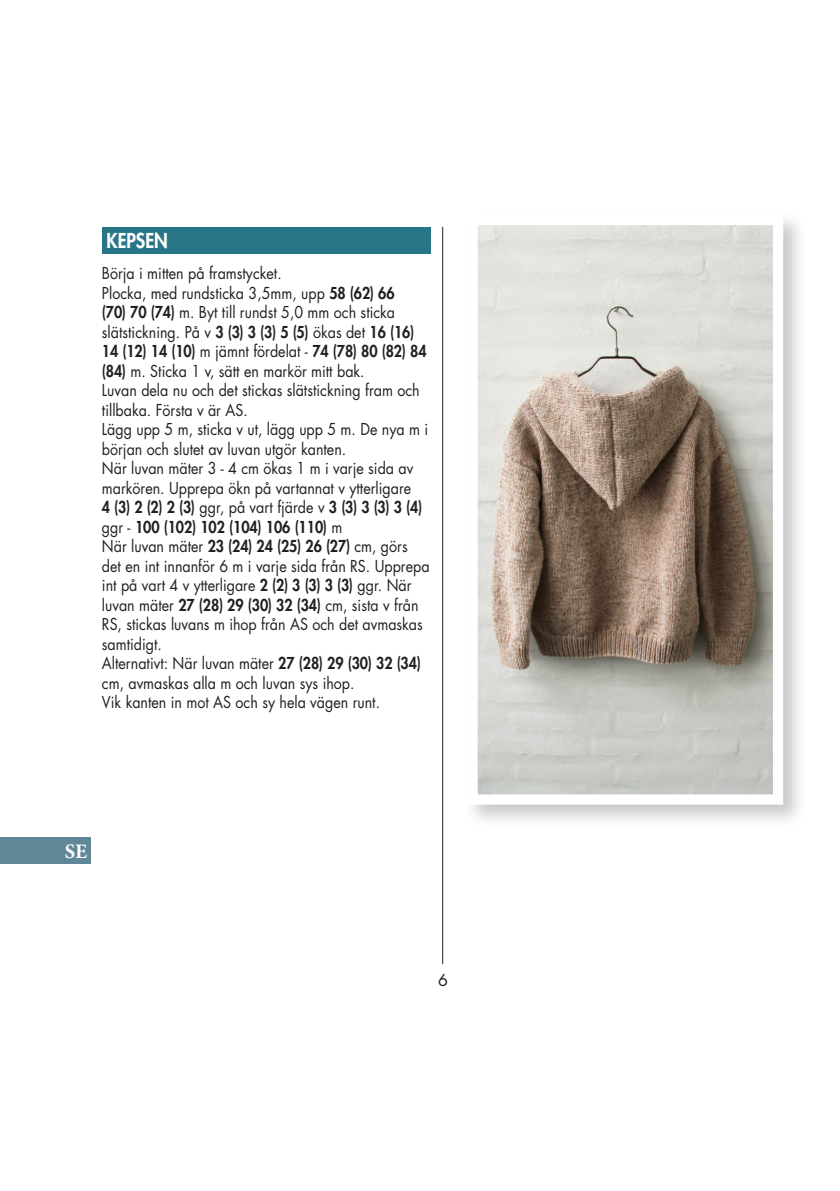
<style>
.page{position:relative;width:840px;height:1191px;background:#fff}
.page>*{position:absolute;margin:0;border:0;box-sizing:border-box;transform-origin:0 0}
.t1{font:700 20.6px "Minion Pro";color:#fff}
.t2{font:800 20px "Futura Std";color:#fff;scale:.9 1}
.t3{font:16px/19.6px "Futura Std";color:#231f20;scale:.89 1}
.t4{font:16px "Futura Std";color:#231f20}
.s1{font-weight:800}
</style>
<div class="page">
<hr style="left:442px;top:227px;width:1px;height:737px;background:#231f20">
<div style="left:102px;top:227px;width:328px;height:26px;background:#287586"></div>
<div style="left:463px;top:211px;width:344px;height:618px;background:#231f20;opacity:.24"></div>
<img style="left:478px;top:226px;width:293px;height:567px">
<div style="left:467px;top:215px;width:315px;height:589px;border:10px solid #fff"></div>
<div style="left:0;top:837px;width:91px;height:27px;background:#5f8798"></div>
<p class="t2" style="left:106px;top:228px;width:70px">KEPSEN</p>
<p class="t3" style="left:102px;top:263px;width:203px">Börja i mitten på framstycket.</p>
<p class="t3" style="left:102px;top:283px;width:366px">Plocka, med rundsticka 3,5mm, upp <span class="s1">58 (62) 66<br>(70) 70 (74)</span> m. Byt till rundst 5,0 mm och sticka slätstickning. På v <span class="s1">3 (3) 3 (3) 5 (5)</span> ökas det <span class="s1">16 (16)<br>14 (12) 14 (10)</span> m jämnt fördelat - <span class="s1">74 (78) 80 (82) 84 (84)</span> m. Sticka 1 v, sätt en markör mitt bak.</p>
<p class="t3" style="left:102px;top:380px;width:358px">Luvan dela nu och det stickas slätstickning fram och tillbaka. Första v är AS.</p>
<p class="t3" style="left:102px;top:419px;width:368px">Lägg upp 5 m, sticka v ut, lägg upp 5 m. De nya m i början och slutet av luvan utgör kanten.</p>
<p class="t3" style="left:102px;top:458px;width:361px">När luvan mäter 3 - 4 cm ökas 1 m i varje sida av markören. Upprepa ökn på vartannat v ytterligare <span class="s1">4 (3) 2 (2) 2 (3)</span> ggr, på vart fjärde v <span class="s1">3 (3) 3 (3) 3 (4) </span>ggr - <span class="s1">100 (102) 102 (104) 106 (110)</span> m</p>
<p class="t3" style="left:102px;top:536px;width:369px">När luvan mäter <span class="s1">23 (24) 24 (25) 26 (27)</span> cm, görs det en int innanför 6 m i varje sida från RS. Upprepa int på vart 4 v ytterligare <span class="s1">2 (2) 3 (3) 3 (3)</span> ggr. När luvan mäter <span class="s1">27 (28) 29 (30) 32 (34)</span> cm, sista v från RS, stickas luvans m ihop från AS och det avmaskas samtidigt.</p>
<p class="t3" style="left:102px;top:653px;width:360px">Alternativt: När luvan mäter <span class="s1">27 (28) 29 (30) 32 (34) </span>cm, avmaskas alla m och luvan sys ihop.</p>
<p class="t3" style="left:102px;top:692px;width:314px">Vik kanten in mot AS och sy hela vägen runt.</p>
<p class="t1" style="left:65px;top:837px;width:24px">SE</p>
<p class="t4" style="left:438px;top:969px;width:11px">6</p>
</div>
